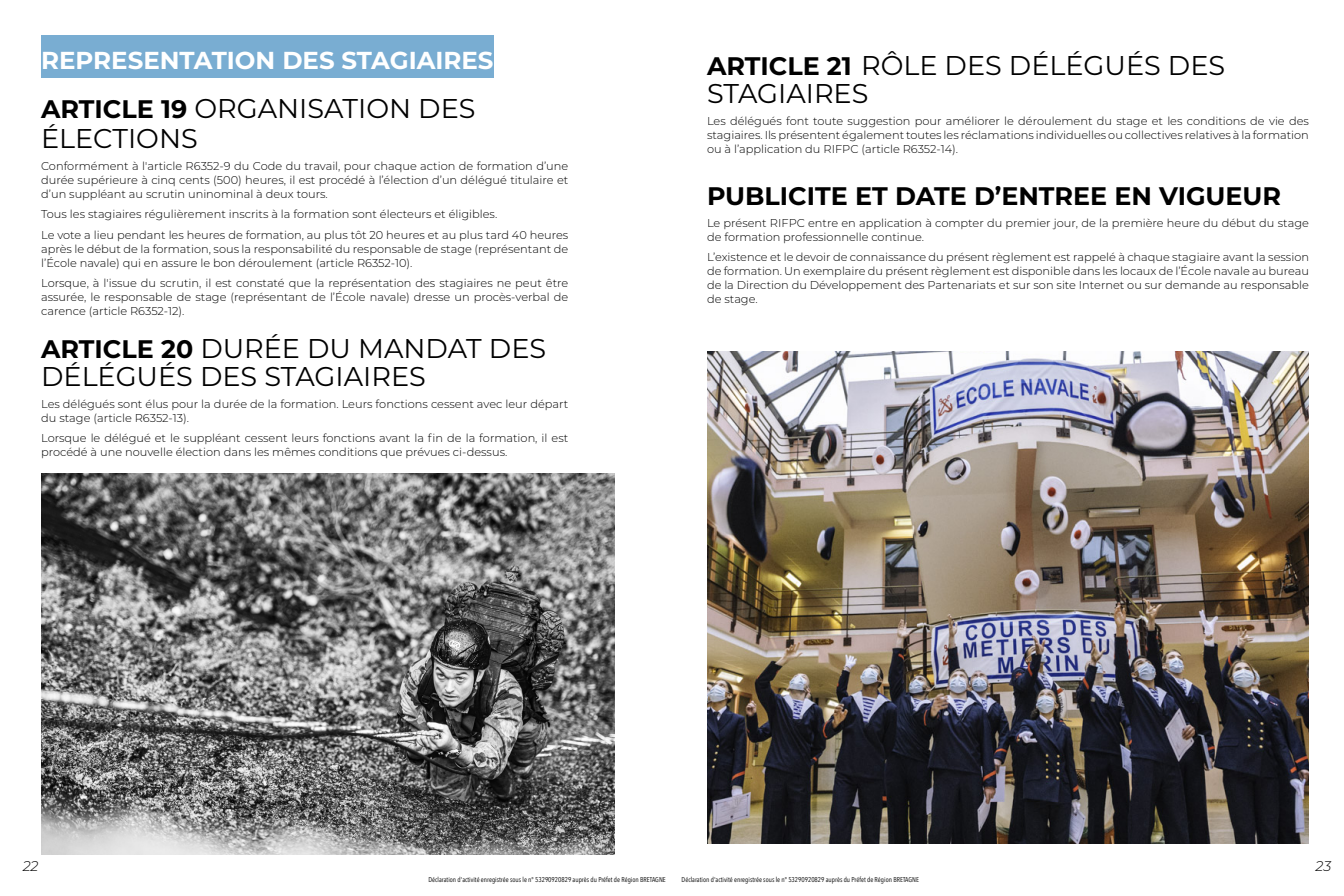
<style>
.page{position:relative;width:1344px;height:896px;background:#fff}
.page>*{position:absolute;margin:0;border:0;box-sizing:border-box;transform-origin:0 0}
.Headline_-_regular{font:27.12px/28px "Montserrat";color:#000}
.Headline_-_regular-2{font:700 25.38px "Montserrat";color:#000}
.Headline_-_regular-3{font:700 24.5px "Montserrat";color:#fff}
.t1{font:italic 300 14px "Montserrat";color:#000}
.txt_courant{font:300 11.38px/14px "Montserrat";color:#000;text-align:justify}
.t2{font:7px "Avenir Next Condensed";color:#000}
.s1{font-weight:700;font-size:25.38px}
</style>
<div class="page">
<img style="left:707px;top:352px;width:602px;height:492px">
<div style="left:41px;top:35px;width:453px;height:43px;background:#79add2"></div>
<img style="left:41px;top:473px;width:573px;height:382px">
<p class="Headline_-_regular-3" style="left:41px;top:43px;width:454px">REPRESENTATION DES STAGIAIRES</p>
<p class="Headline_-_regular" style="left:41px;top:92px;width:436px;line-height:30.6px"><span class="s1">ARTICLE 19</span> ORGANISATION DES<br>ÉLECTIONS</p>
<p class="txt_courant" style="left:41px;top:159px;width:529px">Conformément à l'article R6352-9 du Code du travail, pour chaque action de formation d’une durée supérieure à cinq cents (500) heures, il est procédé à l’élection d’un délégué titulaire et d’un suppléant au scrutin uninominal à deux tours.</p>
<p class="txt_courant" style="left:41px;top:207px;width:458px">Tous les stagiaires régulièrement inscrits à la formation sont électeurs et éligibles.</p>
<p class="txt_courant" style="left:41px;top:227px;width:529px">Le vote a lieu pendant les heures de formation, au plus tôt 20 heures et au plus tard 40 heures après le début de la formation, sous la responsabilité du responsable de stage (représentant de l’École navale) qui en assure le bon déroulement (article R6352-10).</p>
<p class="txt_courant" style="left:41px;top:275px;width:529px">Lorsque, à l'issue du scrutin, il est constaté que la représentation des stagiaires ne peut être assurée, le responsable de stage (représentant de l’École navale) dresse un procès-verbal de carence (article R6352-12).</p>
<p class="Headline_-_regular" style="left:41px;top:334px;width:507px"><span class="s1">ARTICLE 20</span> DURÉE DU MANDAT DES<br>DÉLÉGUÉS DES STAGIAIRES</p>
<p class="txt_courant" style="left:41px;top:397px;width:529px">Les délégués sont élus pour la durée de la formation. Leurs fonctions cessent avec leur départ du stage (article R6352-13).</p>
<p class="txt_courant" style="left:41px;top:431px;width:529px">Lorsque le délégué et le suppléant cessent leurs fonctions avant la fin de la formation, il est procédé à une nouvelle élection dans les mêmes conditions que prévues ci-dessus.</p>
<p class="Headline_-_regular" style="left:707px;top:50px;width:520px"><span class="s1">ARTICLE 21</span> RÔLE DES DÉLÉGUÉS DES<br>STAGIAIRES</p>
<p class="txt_courant" style="left:707px;top:113px;width:603px">Les délégués font toute suggestion pour améliorer le déroulement du stage et les conditions de vie des stagiaires. Ils présentent également toutes les réclamations individuelles ou collectives relatives à la formation ou à l’application du RIFPC (article R6352-14).</p>
<p class="Headline_-_regular-2" style="left:707px;top:178px;width:576px">PUBLICITE ET DATE D’ENTREE EN VIGUEUR</p>
<p class="txt_courant" style="left:707px;top:216px;width:603px">Le présent RIFPC entre en application à compter du premier jour, de la première heure du début du stage de formation professionnelle continue.</p>
<p class="txt_courant" style="left:707px;top:250px;width:604px">L’existence et le devoir de connaissance du présent règlement est rappelé à chaque stagiaire avant la session de formation. Un exemplaire du présent règlement est disponible dans les locaux de l’École navale au bureau de la Direction du Développement des Partenariats et sur son site Internet ou sur demande au responsable de stage.</p>
<p class="t1" style="left:23px;top:857px;width:17px">22</p>
<p class="t1" style="left:1316px;top:857px;width:17px">23</p>
<p class="t2" style="left:428px;top:874px;width:239px">Déclaration d'activité enregistrée sous le n° 53290920829 auprès du Préfet de Région BRETAGNE</p>
<p class="t2" style="left:682px;top:874px;width:239px">Déclaration d'activité enregistrée sous le n° 53290920829 auprès du Préfet de Région BRETAGNE</p>
</div>
